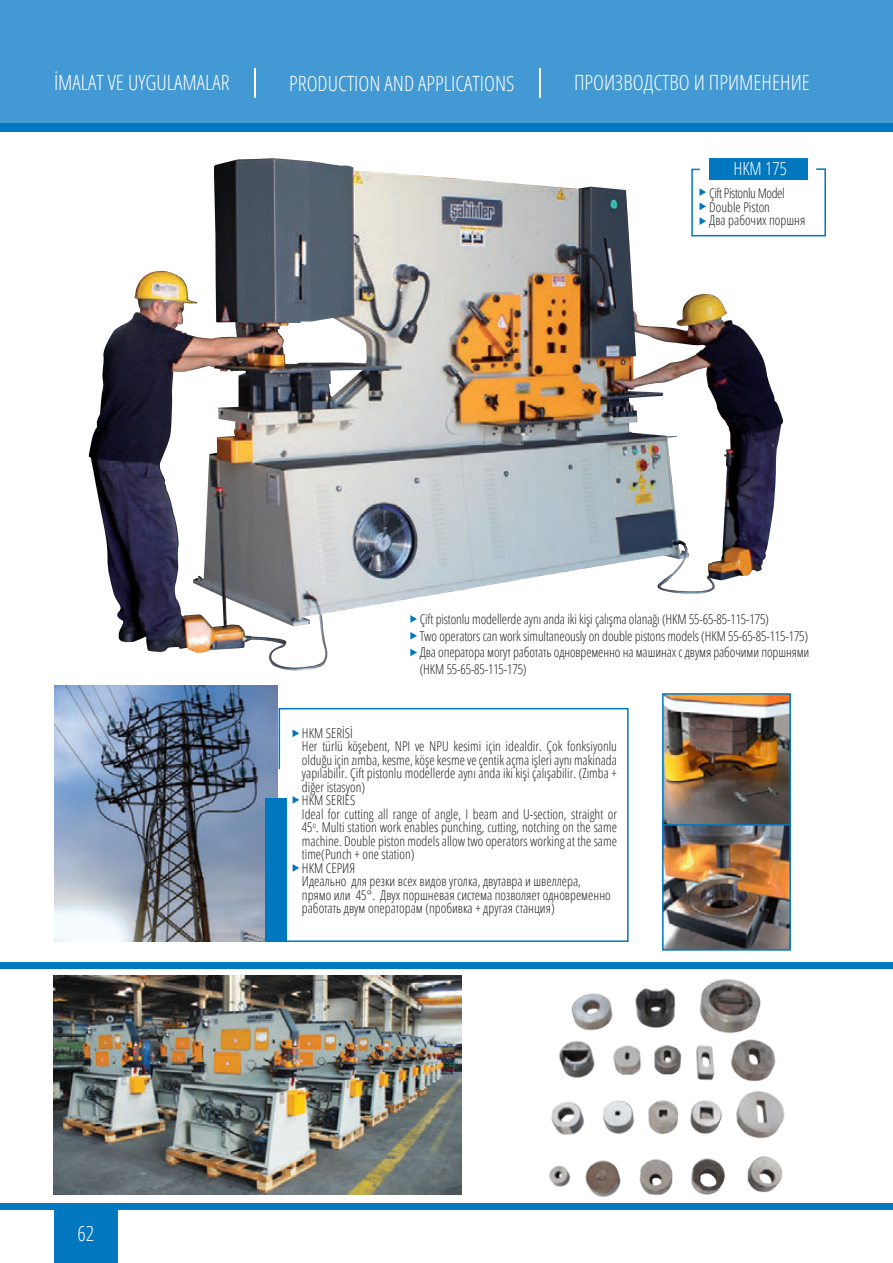
<style>
.page{position:relative;width:893px;height:1263px;background:#fff}
.page>*{position:absolute;margin:0;border:0;box-sizing:border-box;transform-origin:0 0}
.t1{font:300 condensed 21px "Open Sans";color:#fff}
.t2{font:300 condensed 18px "Open Sans";color:#fff}
.t3{font:300 condensed 13.5px/13.5px "Open Sans";color:#231f20;text-align:justify}
.t4{font:300 condensed 13.5px "Open Sans";letter-spacing:-.03em;color:#231f20}
</style>
<div class="page">
<div style="left:0;top:0;width:893px;height:123px;background:#4399d3"></div>
<div style="left:0;top:123px;width:893px;height:9px;background:#0077be"></div>
<div style="left:0;top:963px;width:893px;height:6px;background:#0077be"></div>
<div style="left:0;top:1203px;width:893px;height:6px;background:#0077be"></div>
<img style="left:54px;top:685px;width:224px;height:256px">
<img style="left:54px;top:976px;width:407px;height:218px">
<svg style="left:278px;top:707px;width:351px;height:235px"></svg>
<div style="left:266px;top:798px;width:21px;height:144px;background:#0077be"></div>
<img style="left:549px;top:979px;width:236px;height:218px">
<img style="left:89px;top:159px;width:674px;height:512px">
<svg style="left:293px;top:729px;width:6px;height:8px"></svg>
<svg style="left:293px;top:796px;width:6px;height:8px"></svg>
<svg style="left:293px;top:864px;width:6px;height:8px"></svg>
<hr style="left:254px;top:68px;width:1px;height:30px;background:#fff">
<hr style="left:539px;top:68px;width:1px;height:30px;background:#fff">
<div style="left:709px;top:159px;width:99px;height:21px;background:#0077be"></div>
<svg style="left:691px;top:168px;width:135px;height:69px"></svg>
<svg style="left:410px;top:615px;width:7px;height:8px"></svg>
<svg style="left:410px;top:632px;width:7px;height:8px"></svg>
<svg style="left:410px;top:649px;width:7px;height:7px"></svg>
<img style="left:665px;top:826px;width:123px;height:122px">
<div style="left:662px;top:818px;width:129px;height:133px;border:2px solid #0077be"></div>
<img style="left:665px;top:696px;width:123px;height:127px">
<div style="left:662px;top:693px;width:129px;height:133px;border:2px solid #0077be"></div>
<div style="left:54px;top:1210px;width:64px;height:53px;background:#0077be"></div>
<p class="t1" style="left:54px;top:68px;width:177px">İMALAT VE UYGULAMALAR</p>
<p class="t1" style="left:289px;top:69px;width:227px">PRODUCTION AND APPLICATIONS</p>
<p class="t1" style="left:574px;top:68px;width:237px">ПРОИЗВОДСТВО И ПРИМЕНЕНИЕ</p>
<p class="t2" style="left:733px;top:157px;width:55px">HKM 175</p>
<p class="t4" style="left:709px;top:184px;width:77px">Çift Pistonlu Model</p>
<p class="t3" style="left:709px;top:200px;width:62px">Double Piston</p>
<p class="t3" style="left:709px;top:213px;width:98px">Два рабочих поршня</p>
<p class="t3" style="left:420px;top:612px;width:351px">Çift pistonlu modellerde aynı anda iki kişi çalışma olanağı (HKM 55-65-85-115-175)</p>
<p class="t3" style="left:420px;top:628px;width:390px">Two operators can work simultaneously on double pistons models (HKM 55-65-85-115-175)</p>
<p class="t3" style="left:420px;top:645px;width:391px">Два оператора могут работать одновременно на машинах с двумя рабочими поршнями</p>
<p class="t3" style="left:420px;top:661px;width:108px">(HKM 55-65-85-115-175)</p>
<p class="t1" style="left:77px;top:1219px;width:18px">62</p>
<p class="t3" style="left:302px;top:726px;width:53px">HKM SERİSİ</p>
<p class="t3" style="left:302px;top:739px;width:317px">Her türlü köşebent, NPI ve NPU kesimi için idealdir. Çok fonksiyonlu olduğu için zımba, kesme, köşe kesme ve çentik açma işleri aynı makinada yapılabilir. Çift pistonlu modellerde aynı anda iki kişi çalışabilir. (Zımba + diğer istasyon)</p>
<p class="t3" style="left:302px;top:793px;width:55px">HKM SERIES</p>
<p class="t3" style="left:302px;top:807px;width:317px">Ideal for cutting all range of angle, I beam and U-section, straight or 45<sup>o</sup>. Multi station work enables punching, cutting, notching on the same machine. Double piston models allow two operators working at the same time(Punch + one station)</p>
<p class="t3" style="left:302px;top:861px;width:55px">HKM СЕРИЯ</p>
<p class="t3" style="left:302px;top:874px;width:310px;text-align:left">Идеально для резки всех видов уголка, двутавра и швеллера, прямо или 45°. Двух поршневая система позволяет одновременно работать двум операторам (пробивка + другая станция)</p>
</div>
